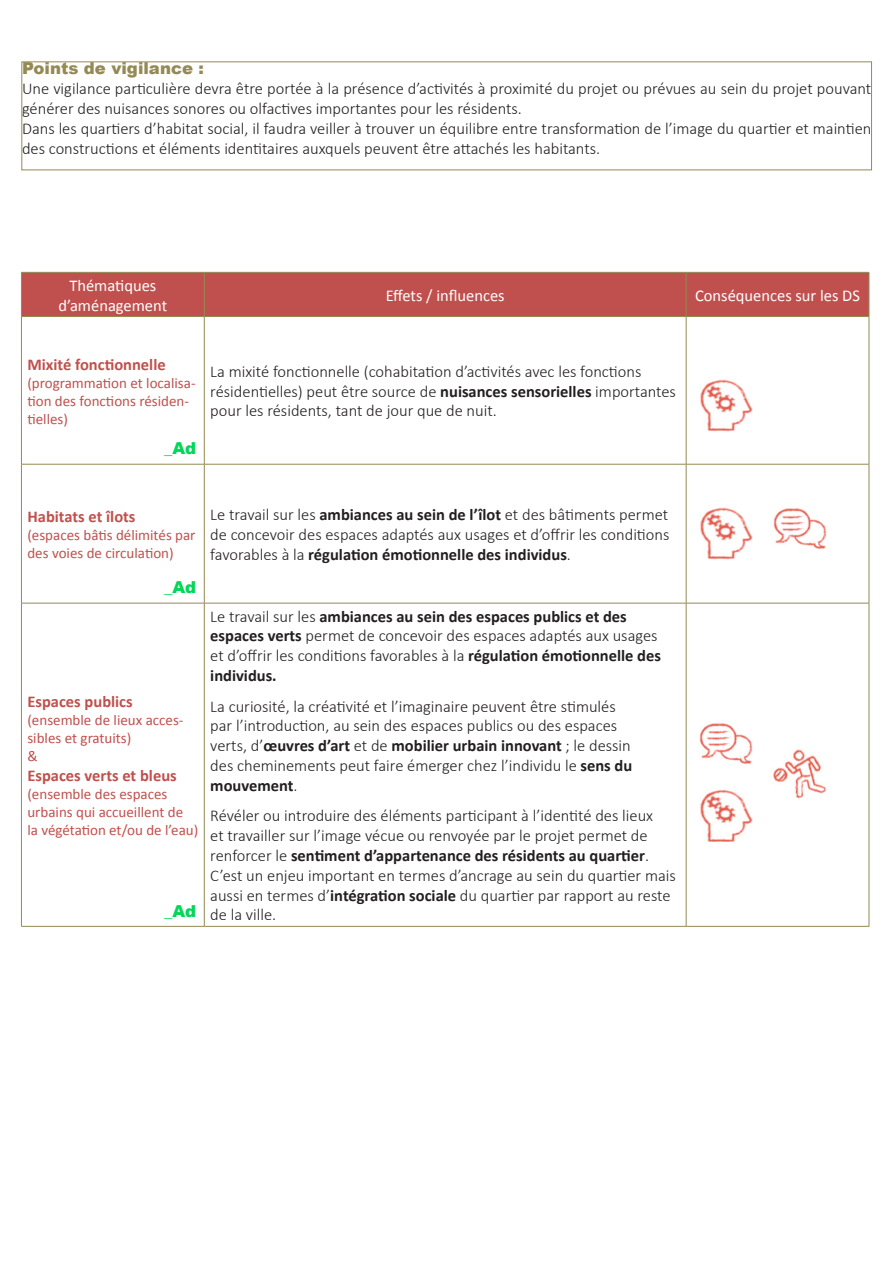
<style>
.page{position:relative;width:893px;height:1263px;background:#fff}
.page>*{position:absolute;margin:0;border:0;box-sizing:border-box;transform-origin:0 0}
.t1{font:300 16.5px/19.8px "Calibri";color:#231f20}
.t2{font:700 16.5px "Calibri";color:#c0504d}
.t3{font:16.5px "Calibri";color:#fff}
.t4{font:900 16.5px "Arial";color:#948a54}
.t5{font:900 16.5px "Arial";color:#01d758}
.t6{font:15px/18px "Calibri";color:#c0504d}
.s1{font-weight:700}
</style>
<div class="page">
<div style="left:22px;top:273px;width:847px;height:43px;background:#c0504d"></div>
<hr style="left:21px;top:272px;width:183px;height:1px;background:#948a54">
<hr style="left:21px;top:273px;width:1px;height:43px;background:#948a54">
<hr style="left:204px;top:272px;width:482px;height:1px;background:#948a54">
<hr style="left:204px;top:273px;width:1px;height:43px;background:#948a54">
<hr style="left:686px;top:272px;width:183px;height:1px;background:#948a54">
<hr style="left:686px;top:273px;width:1px;height:43px;background:#948a54">
<hr style="left:869px;top:273px;width:1px;height:43px;background:#948a54">
<hr style="left:21px;top:316px;width:183px;height:1px;background:#948a54">
<hr style="left:21px;top:317px;width:1px;height:147px;background:#948a54">
<hr style="left:204px;top:316px;width:482px;height:1px;background:#948a54">
<hr style="left:204px;top:317px;width:1px;height:147px;background:#948a54">
<hr style="left:686px;top:316px;width:183px;height:1px;background:#948a54">
<hr style="left:686px;top:317px;width:1px;height:147px;background:#948a54">
<hr style="left:869px;top:317px;width:1px;height:147px;background:#948a54">
<hr style="left:21px;top:464px;width:183px;height:1px;background:#948a54">
<hr style="left:21px;top:464px;width:1px;height:139px;background:#948a54">
<hr style="left:204px;top:464px;width:482px;height:1px;background:#948a54">
<hr style="left:204px;top:464px;width:1px;height:139px;background:#948a54">
<hr style="left:686px;top:464px;width:183px;height:1px;background:#948a54">
<hr style="left:686px;top:464px;width:1px;height:139px;background:#948a54">
<hr style="left:869px;top:464px;width:1px;height:139px;background:#948a54">
<hr style="left:21px;top:603px;width:183px;height:1px;background:#948a54">
<hr style="left:21px;top:603px;width:1px;height:323px;background:#948a54">
<hr style="left:204px;top:603px;width:482px;height:1px;background:#948a54">
<hr style="left:204px;top:603px;width:1px;height:323px;background:#948a54">
<hr style="left:686px;top:603px;width:183px;height:1px;background:#948a54">
<hr style="left:686px;top:603px;width:1px;height:323px;background:#948a54">
<hr style="left:869px;top:603px;width:1px;height:323px;background:#948a54">
<hr style="left:21px;top:926px;width:183px;height:1px;background:#948a54">
<hr style="left:204px;top:926px;width:482px;height:1px;background:#948a54">
<hr style="left:686px;top:926px;width:183px;height:1px;background:#948a54">
<img style="left:699px;top:723px;width:53px;height:41px">
<img style="left:773px;top:749px;width:53px;height:49px">
<img style="left:700px;top:789px;width:52px;height:53px">
<img style="left:700px;top:507px;width:52px;height:52px">
<img style="left:773px;top:508px;width:53px;height:41px">
<img style="left:700px;top:379px;width:52px;height:53px">
<p class="t4" style="left:22px;top:57px;width:183px">Points de vigilance :</p>
<p class="t1" style="left:22px;top:78px;width:851px">Une vigilance particulière devra être portée à la présence d’activités à proximité du projet ou prévues au sein du projet pouvant générer des nuisances sonores ou olfactives importantes pour les résidents.</p>
<p class="t1" style="left:22px;top:118px;width:851px">Dans les quartiers d’habitat social, il faudra veiller à trouver un équilibre entre transformation de l’image du quartier et maintien des constructions et éléments identitaires auxquels peuvent être attachés les habitants.</p>
<p class="t3" style="left:69px;top:275px;width:89px">Thématiques</p>
<p class="t3" style="left:59px;top:295px;width:110px">d’aménagement</p>
<p class="t3" style="left:386px;top:285px;width:120px">Effets / influences</p>
<p class="t3" style="left:695px;top:285px;width:166px">Conséquences sur les DS</p>
<p class="t2" style="left:27px;top:353px;width:140px">Mixité fonctionnelle</p>
<p class="t6" style="left:27px;top:374px;width:170px">(programmation et localisa&shy;tion des fonctions résiden&shy;tielles)</p>
<p class="t1" style="left:210px;top:361px;width:467px">La mixité fonctionnelle (cohabitation d’activités avec les fonctions résidentielles) peut être source de <span class="s1">nuisances sensorielles</span> importantes pour les résidents, tant de jour que de nuit.</p>
<p class="t5" style="left:164px;top:436px;width:34px">_Ad</p>
<p class="t2" style="left:27px;top:506px;width:110px">Habitats et îlots</p>
<p class="t6" style="left:27px;top:526px;width:170px">(espaces bâtis délimités par des voies de circulation)</p>
<p class="t5" style="left:164px;top:575px;width:34px">_Ad</p>
<p class="t2" style="left:27px;top:691px;width:107px">Espaces publics</p>
<p class="t6" style="left:27px;top:711px;width:158px">(ensemble de lieux acces&shy;sibles et gratuits)</p>
<p class="t6" style="left:27px;top:747px;width:12px">&amp;</p>
<p class="t2" style="left:27px;top:765px;width:151px">Espaces verts et bleus</p>
<p class="t6" style="left:27px;top:785px;width:172px">(ensemble des espaces urbains qui accueillent de<br>la végétation et/ou de l’eau)</p>
<p class="t5" style="left:164px;top:899px;width:34px">_Ad</p>
<p class="t1" style="left:210px;top:504px;width:461px;text-align:justify">Le travail sur les <span class="s1">ambiances au sein de l’îlot</span> et des bâtiments permet de concevoir des espaces adaptés aux usages et d’offrir les conditions favorables à la <span class="s1">régulation émotionnelle des individus</span>.</p>
<p class="t1" style="left:210px;top:605px;width:452px">Le travail sur les <span class="s1">ambiances au sein des espaces publics et des espaces verts</span> permet de concevoir des espaces adaptés aux usages et d’offrir les conditions favorables à la <span class="s1">régulation émotionnelle des individus.</span></p>
<p class="t1" style="left:210px;top:695px;width:423px">La curiosité, la créativité et l’imaginaire peuvent être stimulés par l’introduction, au sein des espaces publics ou des espaces verts, d’<span class="s1">œuvres d’art</span> et de <span class="s1">mobilier urbain innovant</span> ; le dessin des cheminements peut faire émerger chez l’individu le <span class="s1">sens du mouvement</span>.</p>
<p class="t1" style="left:210px;top:805px;width:467px">Révéler ou introduire des éléments participant à l’identité des lieux<br>et travailler sur l’image vécue ou renvoyée par le projet permet de renforcer le <span class="s1">sentiment d’appartenance des résidents au quartier</span>.<br>C’est un enjeu important en termes d’ancrage au sein du quartier mais aussi en termes d’<span class="s1">intégration sociale</span> du quartier par rapport au reste de la ville.</p>
</div>
